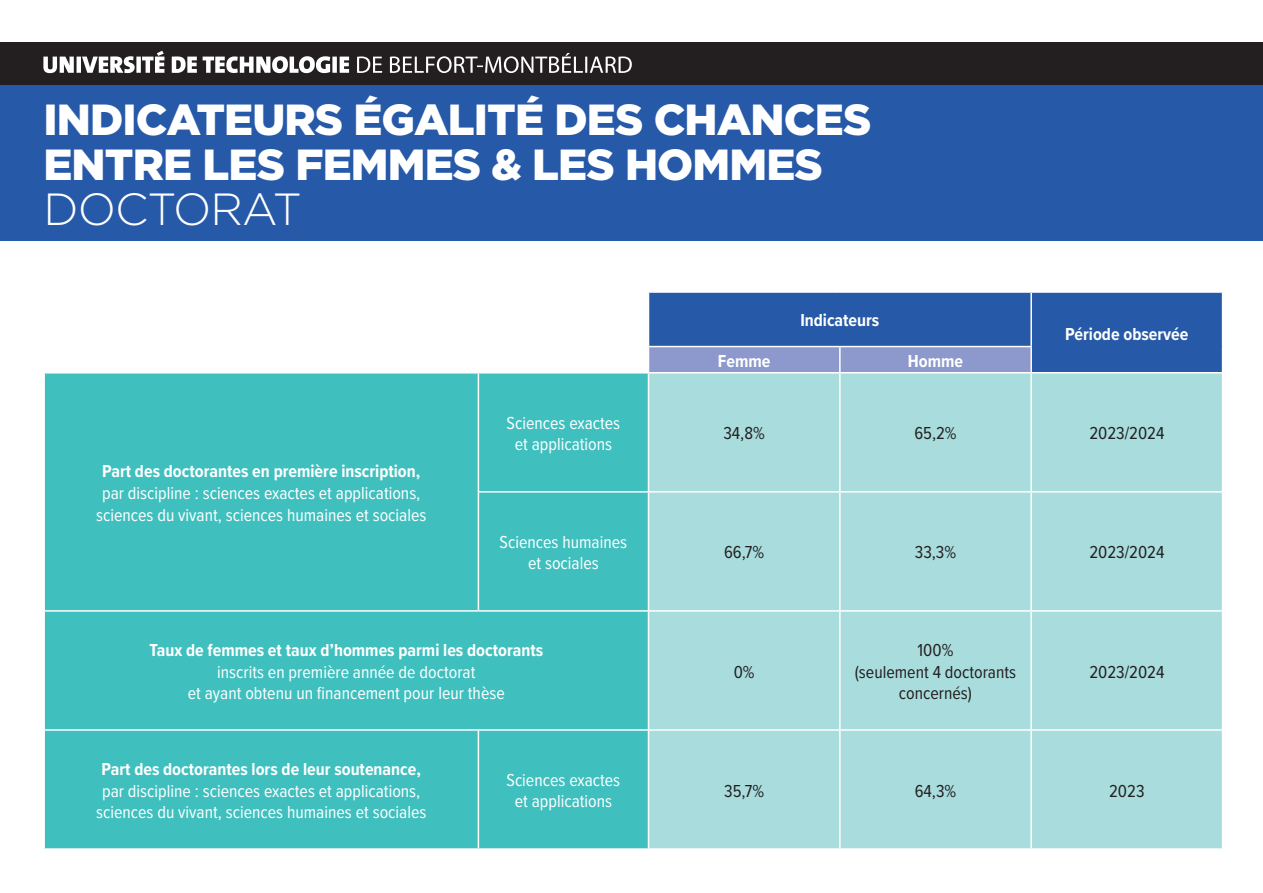
<style>
.page{position:relative;width:1263px;height:893px;background:#fff}
.page>*{position:absolute;margin:0;border:0;box-sizing:border-box;transform-origin:0 0}
.t1{font:300 45px "Gotham";letter-spacing:-.02em;color:#fff}
.t2{font:900 43.5px/45px "Gotham";letter-spacing:-.02em;color:#fff}
.t3{font:18px/21.6px "Proxima Nova Cond";color:#fff;text-align:center}
.t4{font:700 18px "Proxima Nova Cond";color:#fff}
.t5{font:18px/21.6px "Proxima Nova Cond";color:#231f20;text-align:center}
</style>
<div class="page">
<div style="left:0;top:43px;width:905px;height:42px;background:#231f20"></div>
<svg style="left:43px;top:51px;width:589px;height:22px"></svg>
<div style="left:0;top:85px;width:1263px;height:155px;background:#2659a8"></div>
<div style="left:823px;top:43px;width:440px;height:42px;background:#231f20"></div>
<div style="left:649px;top:293px;width:573px;height:79px;background:#2659a8"></div>
<div style="left:45px;top:374px;width:603px;height:474px;background:#3fc0bf"></div>
<div style="left:649px;top:374px;width:573px;height:474px;background:#a9dcdc"></div>
<hr style="left:1030px;top:293px;width:2px;height:53px;background:#fff">
<hr style="left:648px;top:346px;width:192px;height:1px;background:#fff">
<div style="left:648px;top:347px;width:382px;height:25px;background:#8d98cc"></div>
<hr style="left:840px;top:346px;width:192px;height:1px;background:#fff">
<hr style="left:839px;top:347px;width:2px;height:25px;background:#fff">
<hr style="left:1030px;top:347px;width:2px;height:25px;background:#fff">
<hr style="left:478px;top:374px;width:1px;height:117px;background:#fff">
<hr style="left:839px;top:374px;width:2px;height:117px;background:#fff">
<hr style="left:1030px;top:374px;width:2px;height:117px;background:#fff">
<hr style="left:478px;top:491px;width:170px;height:2px;background:#fff">
<hr style="left:478px;top:493px;width:1px;height:117px;background:#fff">
<hr style="left:648px;top:491px;width:192px;height:2px;background:#fff">
<hr style="left:840px;top:491px;width:191px;height:2px;background:#fff">
<hr style="left:839px;top:493px;width:2px;height:117px;background:#fff">
<hr style="left:1031px;top:491px;width:192px;height:2px;background:#fff">
<hr style="left:1030px;top:493px;width:2px;height:117px;background:#fff">
<hr style="left:43px;top:610px;width:435px;height:2px;background:#fff">
<hr style="left:478px;top:610px;width:170px;height:2px;background:#fff">
<hr style="left:648px;top:610px;width:192px;height:2px;background:#fff">
<hr style="left:840px;top:610px;width:191px;height:2px;background:#fff">
<hr style="left:839px;top:612px;width:2px;height:117px;background:#fff">
<hr style="left:1031px;top:610px;width:192px;height:2px;background:#fff">
<hr style="left:1030px;top:612px;width:2px;height:117px;background:#fff">
<hr style="left:43px;top:729px;width:435px;height:2px;background:#fff">
<hr style="left:478px;top:729px;width:170px;height:2px;background:#fff">
<hr style="left:478px;top:731px;width:1px;height:117px;background:#fff">
<hr style="left:648px;top:729px;width:192px;height:2px;background:#fff">
<hr style="left:840px;top:729px;width:191px;height:2px;background:#fff">
<hr style="left:839px;top:731px;width:2px;height:117px;background:#fff">
<hr style="left:1031px;top:729px;width:192px;height:2px;background:#fff">
<hr style="left:1030px;top:731px;width:2px;height:117px;background:#fff">
<h2 class="t2" style="left:43px;top:97px;width:829px">INDICATEURS ÉGALITÉ DES CHANCES<br>ENTRE LES FEMMES &amp; LES HOMMES</h2>
<h1 class="t1" style="left:43px;top:181px;width:260px">DOCTORAT</h1>
<p class="t4" style="left:800px;top:307px;width:81px">Indicateurs</p>
<p class="t4" style="left:718px;top:348px;width:54px">Femme</p>
<p class="t4" style="left:908px;top:348px;width:57px">Homme</p>
<p class="t4" style="left:1065px;top:320px;width:125px">Période observée</p>
<p class="t4" style="left:102px;top:458px;width:320px">Part des doctorantes en première inscription,</p>
<p class="t3" style="left:96px;top:481px;width:332px">par discipline : sciences exactes et applications, sciences du vivant, sciences humaines et sociales</p>
<p class="t3" style="left:507px;top:411px;width:115px">Sciences exactes et applications</p>
<p class="t5" style="left:723px;top:422px;width:43px">34,8%</p>
<p class="t5" style="left:914px;top:422px;width:44px">65,2%</p>
<p class="t5" style="left:1089px;top:422px;width:76px">2023/2024</p>
<p class="t3" style="left:500px;top:530px;width:129px">Sciences humaines et sociales</p>
<p class="t5" style="left:724px;top:541px;width:42px">66,7%</p>
<p class="t5" style="left:915px;top:541px;width:43px">33,3%</p>
<p class="t5" style="left:1089px;top:541px;width:76px">2023/2024</p>
<p class="t4" style="left:149px;top:637px;width:395px">Taux de femmes et taux d’hommes parmi les doctorants</p>
<p class="t3" style="left:188px;top:660px;width:319px">inscrits en première année de doctorat<br>et ayant obtenu un financement pour leur thèse</p>
<p class="t5" style="left:734px;top:660px;width:22px">0%</p>
<p class="t5" style="left:855px;top:638px;width:163px">100%<br>(seulement 4 doctorants concernés)</p>
<p class="t5" style="left:1089px;top:660px;width:76px">2023/2024</p>
<p class="t4" style="left:102px;top:756px;width:321px">Part des doctorantes lors de leur soutenance,</p>
<p class="t3" style="left:96px;top:779px;width:332px">par discipline : sciences exactes et applications, sciences du vivant, sciences humaines et sociales</p>
<p class="t3" style="left:506px;top:768px;width:115px">Sciences exactes et applications</p>
<p class="t5" style="left:724px;top:779px;width:41px">35,7%</p>
<p class="t5" style="left:915px;top:779px;width:43px">64,3%</p>
<p class="t5" style="left:1109px;top:779px;width:37px">2023</p>
</div>
